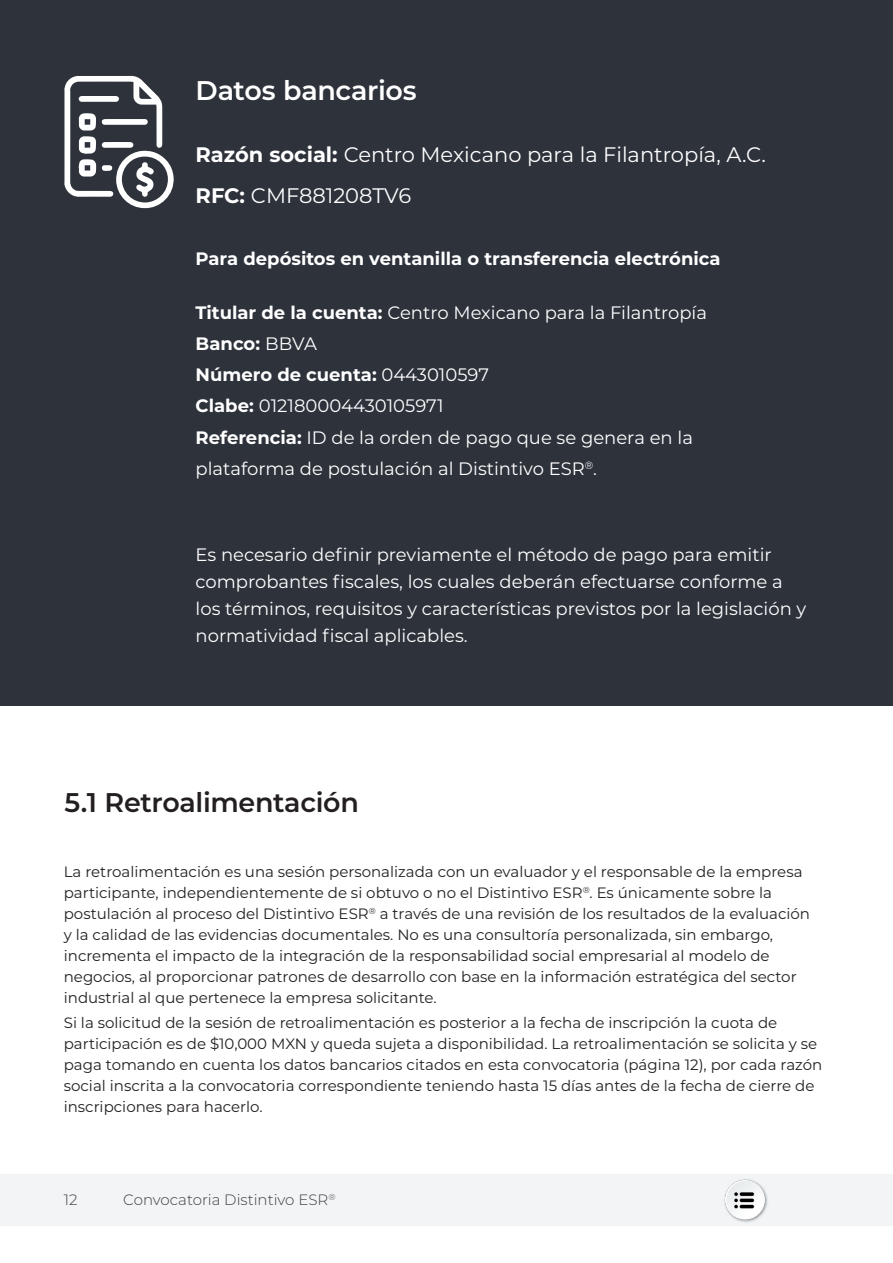
<style>
.page{position:relative;width:893px;height:1263px;background:#fff}
.page>*{position:absolute;margin:0;border:0;box-sizing:border-box;transform-origin:0 0}
.H_4_Reg{font:600 27px "Montserrat";letter-spacing:-.01em;color:#231f20}
.H_4_Reg-2{font:600 27px "Montserrat";letter-spacing:-.01em;color:#fff}
.Body_Text_Bullet{font:21px "Montserrat";color:#fff}
.Body_Text_Bullet-2{font:18px/27px "Montserrat";color:#fff}
.Body_Text_Bullet-3{font:700 18px "Montserrat";color:#fff}
.Body_Text_Bullet-4{font:15px/21px "Montserrat";color:#231f20}
.t1{font:300 15px "Montserrat";color:#3e3e3f}
.s1{font-weight:700}
.s2{font-weight:400}
</style>
<div class="page">
<div style="left:0;top:1174px;width:893px;height:51px;background:#f3f4f5"></div>
<div style="left:0;top:0;width:893px;height:706px;background:#2d323b"></div>
<svg style="left:64px;top:76px;width:110px;height:133px"></svg>
<img style="left:719px;top:1179px;width:51px;height:47px">
<p class="H_4_Reg-2" style="left:196px;top:71px;width:223px">Datos bancarios</p>
<p class="Body_Text_Bullet" style="left:196px;top:140px;width:572px"><span class="s1">Razón social:</span> Centro Mexicano para la Filantropía, A.C.</p>
<p class="Body_Text_Bullet" style="left:196px;top:181px;width:217px"><span class="s1">RFC:</span> CMF881208TV6</p>
<p class="Body_Text_Bullet-3" style="left:196px;top:246px;width:526px">Para depósitos en ventanilla o transferencia electrónica</p>
<p class="Body_Text_Bullet-2" style="left:196px;top:298px;width:513px"><span class="s1">Titular de la cuenta:</span> Centro Mexicano para la Filantropía</p>
<p class="Body_Text_Bullet-3" style="left:196px;top:330px;width:123px">Banco: <span class="s2">BBVA</span></p>
<p class="Body_Text_Bullet-3" style="left:196px;top:362px;width:295px">Número de cuenta: <span class="s2">0443010597</span></p>
<p class="Body_Text_Bullet-2" style="left:196px;top:392px;width:249px"><span class="s1">Clabe:</span> 012180004430105971</p>
<p class="Body_Text_Bullet-2" style="left:196px;top:423px;width:499px"><span class="s1">Referencia:</span> ID de la orden de pago que se genera en la</p>
<p class="Body_Text_Bullet-2" style="left:196px;top:454px;width:403px">plataforma de postulación al Distintivo ESR<sup>®</sup>.</p>
<p class="Body_Text_Bullet-2" style="left:196px;top:541px;width:612px">Es necesario definir previamente el método de pago para emitir comprobantes fiscales, los cuales deberán efectuarse conforme a los términos, requisitos y características previstos por la legislación y normatividad fiscal aplicables.</p>
<p class="H_4_Reg" style="left:64px;top:783px;width:296px">5.1 Retroalimentación</p>
<p class="Body_Text_Bullet-4" style="left:64px;top:860px;width:748px">La retroalimentación es una sesión personalizada con un evaluador y el responsable de la empresa participante, independientemente de si obtuvo o no el Distintivo ESR<sup>®</sup>. Es únicamente sobre la postulación al proceso del Distintivo ESR<sup>®</sup> a través de una revisión de los resultados de la evaluación y la calidad de las evidencias documentales. No es una consultoría personalizada, sin embargo, incrementa el impacto de la integración de la responsabilidad social empresarial al modelo de negocios, al proporcionar patrones de desarrollo con base en la información estratégica del sector industrial al que pertenece la empresa solicitante.</p>
<p class="Body_Text_Bullet-4" style="left:64px;top:1012px;width:760px">Si la solicitud de la sesión de retroalimentación es posterior a la fecha de inscripción la cuota de participación es de $10,000 MXN y queda sujeta a disponibilidad. La retroalimentación se solicita y se paga tomando en cuenta los datos bancarios citados en esta convocatoria (página 12), por cada razón social inscrita a la convocatoria correspondiente teniendo hasta 15 días antes de la fecha de cierre de inscripciones para hacerlo.</p>
<p class="t1" style="left:64px;top:1189px;width:15px">12</p>
<p class="t1" style="left:123px;top:1189px;width:214px">Convocatoria Distintivo ESR<sup>®</sup></p>
</div>
